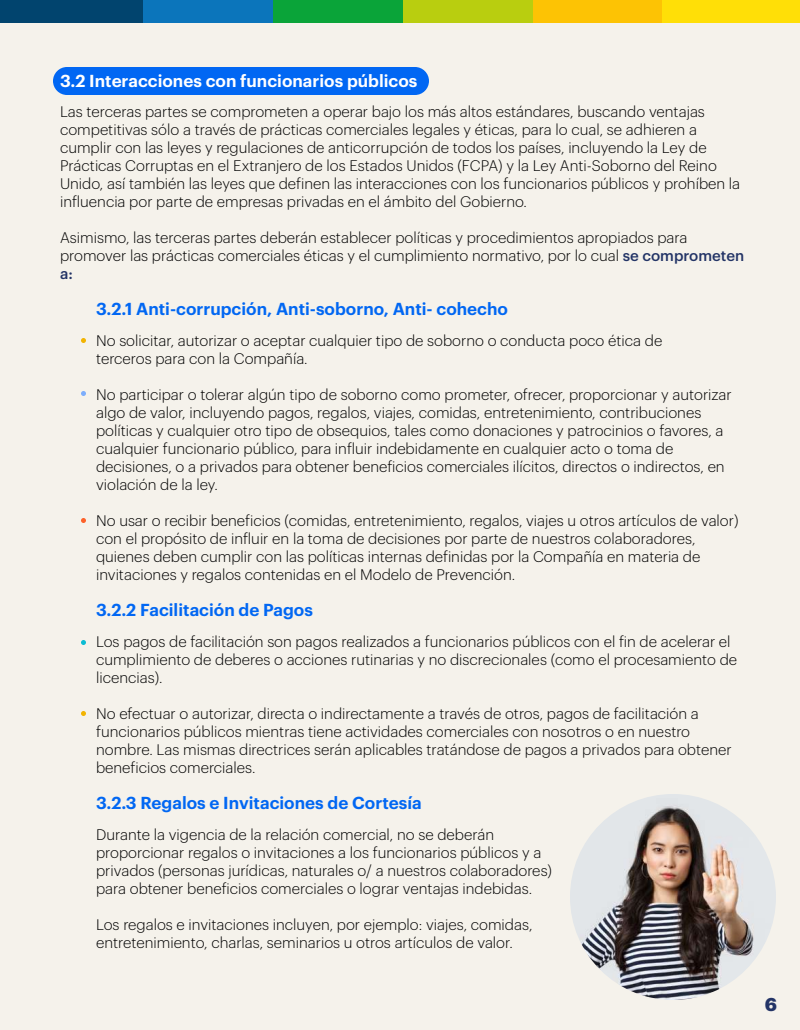
<style>
.page{position:relative;width:800px;height:1030px;background:#f5f2eb}
.page>*{position:absolute;margin:0;border:0;box-sizing:border-box;transform-origin:0 0}
.t1{font:700 18.2px "Graphik";color:#233466}
.t2{font:600 17px "Graphik";color:#0167f3}
.t3{font:600 17px "Graphik";color:#fff}
.t4{font:300 15px/18px "Graphik";color:#000}
.s1{font-weight:500;color:#233466}
</style>
<div class="page">
<div style="left:143px;top:1px;width:130px;height:22px;background:#0b75bb"></div>
<div style="left:0;top:1px;width:143px;height:22px;background:#01446e"></div>
<div style="left:273px;top:1px;width:130px;height:22px;background:#0aa439"></div>
<div style="left:403px;top:1px;width:130px;height:22px;background:#b9ce0f"></div>
<div style="left:533px;top:1px;width:130px;height:22px;background:#fdc304"></div>
<div style="left:663px;top:1px;width:137px;height:22px;background:#ffdf07"></div>
<div style="left:53px;top:67px;width:376px;height:28px;background:#0167f3;border-radius:14px"></div>
<img style="left:570px;top:794px;width:206px;height:206px;border-radius:103px">
<svg style="left:81px;top:338px;width:5px;height:5px"></svg>
<svg style="left:81px;top:391px;width:5px;height:5px"></svg>
<svg style="left:81px;top:518px;width:5px;height:5px"></svg>
<svg style="left:81px;top:640px;width:5px;height:5px"></svg>
<svg style="left:81px;top:711px;width:5px;height:5px"></svg>
<p class="t3" style="left:60px;top:68px;width:359px">3.2 Interacciones con funcionarios públicos</p>
<p class="t4" style="left:60px;top:101px;width:682px">Las terceras partes se comprometen a operar bajo los más altos estándares, buscando ventajas competitivas sólo a través de prácticas comerciales legales y éticas, para lo cual, se adhieren a cumplir con las leyes y regulaciones de anticorrupción de todos los países, incluyendo la Ley de Prácticas Corruptas en el Extranjero de los Estados Unidos (FCPA) y la Ley Anti-Soborno del Reino Unido, así también las leyes que definen las interacciones con los funcionarios públicos y prohíben la influencia por parte de empresas privadas en el ámbito del Gobierno.</p>
<p class="t4" style="left:60px;top:227px;width:686px">Asimismo, las terceras partes deberán establecer políticas y procedimientos apropiados para promover las prácticas comerciales éticas y el cumplimiento normativo, por lo cual <span class="s1">se comprometen a:</span></p>
<p class="t2" style="left:96px;top:296px;width:413px">3.2.1 Anti-corrupción, Anti-soborno, Anti- cohecho</p>
<p class="t4" style="left:96px;top:330px;width:568px">No solicitar, autorizar o aceptar cualquier tipo de soborno o conducta poco ética de terceros para con la Compañía.</p>
<p class="t4" style="left:96px;top:384px;width:637px">No participar o tolerar algún tipo de soborno como prometer, ofrecer, proporcionar y autorizar algo de valor, incluyendo pagos, regalos, viajes, comidas, entretenimiento, contribuciones políticas y cualquier otro tipo de obsequios, tales como donaciones y patrocinios o favores, a cualquier funcionario público, para influir indebidamente en cualquier acto o toma de decisiones, o a privados para obtener beneficios comerciales ilícitos, directos o indirectos, en violación de la ley.</p>
<p class="t4" style="left:96px;top:510px;width:644px">No usar o recibir beneficios (comidas, entretenimiento, regalos, viajes u otros artículos de valor) con el propósito de influir en la toma de decisiones por parte de nuestros colaboradores, quienes deben cumplir con las políticas internas definidas por la Compañía en materia de invitaciones y regalos contenidas en el Modelo de Prevención.</p>
<p class="t2" style="left:96px;top:597px;width:218px">3.2.2 Facilitación de Pagos</p>
<p class="t4" style="left:96px;top:631px;width:643px">Los pagos de facilitación son pagos realizados a funcionarios públicos con el fin de acelerar el cumplimiento de deberes o acciones rutinarias y no discrecionales (como el procesamiento de licencias).</p>
<p class="t4" style="left:96px;top:703px;width:637px">No efectuar o autorizar, directa o indirectamente a través de otros, pagos de facilitación a funcionarios públicos mientras tiene actividades comerciales con nosotros o en nuestro nombre. Las mismas directrices serán aplicables tratándose de pagos a privados para obtener beneficios comerciales.</p>
<p class="t2" style="left:96px;top:790px;width:327px">3.2.3 Regalos e Invitaciones de Cortesía</p>
<p class="t4" style="left:96px;top:824px;width:458px">Durante la vigencia de la relación comercial, no se deberán proporcionar regalos o invitaciones a los funcionarios públicos y a privados (personas jurídicas, naturales o/ a nuestros colaboradores) para obtener beneficios comerciales o lograr ventajas indebidas.</p>
<p class="t4" style="left:96px;top:914px;width:438px">Los regalos e invitaciones incluyen, por ejemplo: viajes, comidas, entretenimiento, charlas, seminarios u otros artículos de valor.</p>
<p class="t1" style="left:765px;top:990px;width:14px">6</p>
</div>
